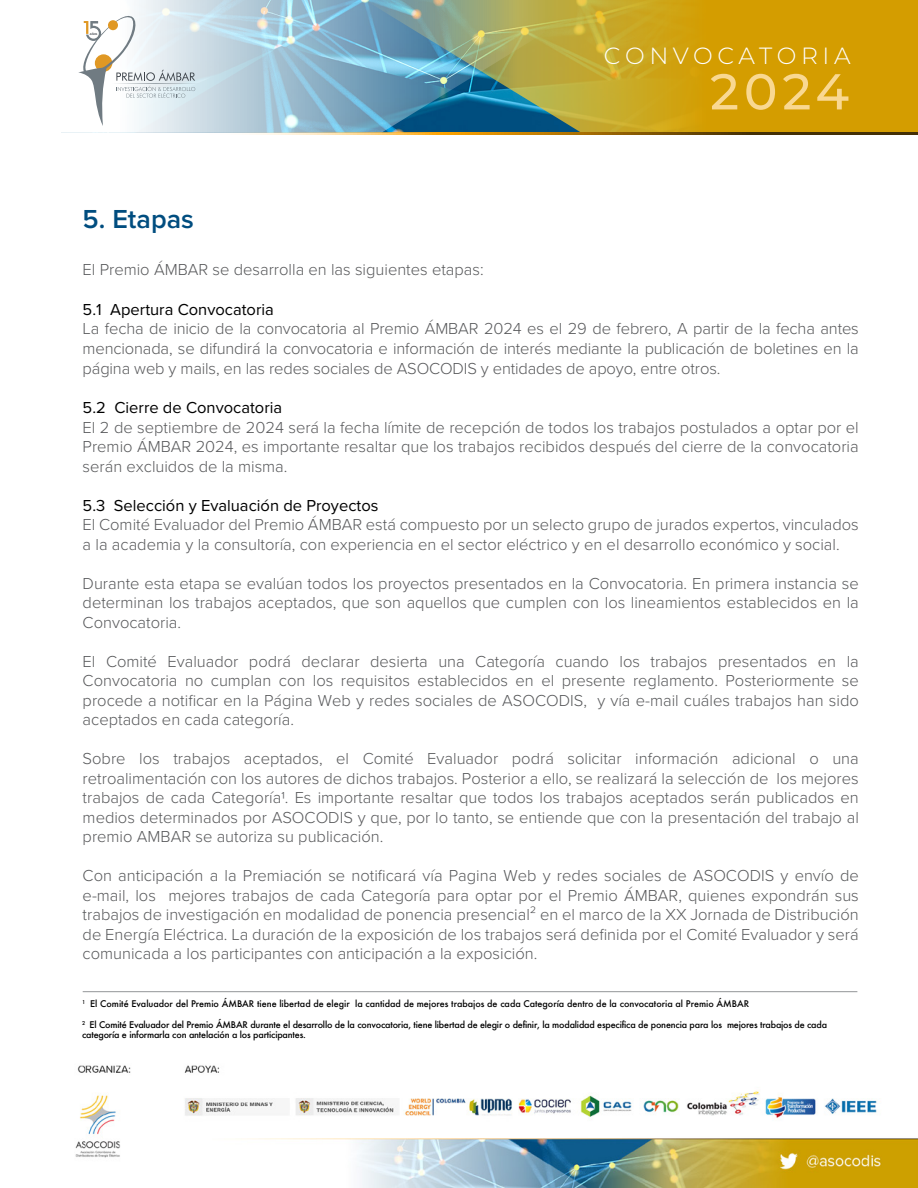
<style>
.page{position:relative;width:918px;height:1188px;background:#fff}
.page>*{position:absolute;margin:0;border:0;box-sizing:border-box;transform-origin:0 0}
.t1{font:500 50.4px "Montserrat";color:#f9d891}
.t2{font:600 27px "Proxima Nova";color:#004d7f}
.t3{font:300 23.4px "Montserrat";letter-spacing:.19em;color:#fff}
.t4{font:300 16.5px/19.5px "Proxima Nova";color:#58595b;text-align:justify}
.t5{font:16.5px "Proxima Nova";color:#000}
.t6{font:500 9px/10.5px "Futura";letter-spacing:-.02em;color:#000}
.t7{font:500 9px "Futura";color:#000}
.t8{font:800 2.7px "Lato";color:#3e444b}
</style>
<div class="page">
<img style="left:75px;top:1065px;width:843px;height:123px">
<svg style="left:598px;top:0;width:320px;height:133px;background:#d09f0a"></svg>
<img style="left:61px;top:0;width:537px;height:133px">
<svg style="left:252px;top:133px;width:666px;height:2px"></svg>
<svg style="left:78px;top:12px;width:121px;height:114px"></svg>
<hr style="left:83px;top:991px;width:774px;height:1px;background:#939598">
<p class="t8" style="left:90px;top:32px;width:9px">AÑOS</p>
<h3 class="t3" style="left:604px;top:40px;width:248px">CONVOCATORIA</h3>
<h1 class="t1" style="left:710px;top:56px;width:140px">2024</h1>
<h2 class="t2" style="left:83px;top:199px;width:113px">5. Etapas</h2>
<p class="t4" style="left:83px;top:259px;width:403px">El Premio ÁMBAR se desarrolla en las siguientes etapas:</p>
<p class="t5" style="left:83px;top:297px;width:193px">5.1 Apertura Convocatoria</p>
<p class="t4" style="left:83px;top:318px;width:778px">La fecha de inicio de la convocatoria al Premio ÁMBAR 2024 es el 29 de febrero, A partir de la fecha antes mencionada, se difundirá la convocatoria e información de interés mediante la publicación de boletines en la página web y mails, en las redes sociales de ASOCODIS y entidades de apoyo, entre otros.</p>
<p class="t5" style="left:83px;top:396px;width:201px">5.2 Cierre de Convocatoria</p>
<p class="t4" style="left:83px;top:417px;width:778px">El 2 de septiembre de 2024 será la fecha límite de recepción de todos los trabajos postulados a optar por el Premio ÁMBAR 2024, es importante resaltar que los trabajos recibidos después del cierre de la convocatoria serán excluidos de la misma.</p>
<p class="t5" style="left:83px;top:493px;width:297px">5.3 Selección y Evaluación de Proyectos</p>
<p class="t4" style="left:83px;top:514px;width:778px">El Comité Evaluador del Premio ÁMBAR está compuesto por un selecto grupo de jurados expertos, vinculados a la academia y la consultoría, con experiencia en el sector eléctrico y en el desarrollo económico y social.</p>
<p class="t4" style="left:83px;top:573px;width:778px">Durante esta etapa se evalúan todos los proyectos presentados en la Convocatoria. En primera instancia se determinan los trabajos aceptados, que son aquellos que cumplen con los lineamientos establecidos en la Convocatoria.</p>
<p class="t4" style="left:83px;top:651px;width:778px">El Comité Evaluador podrá declarar desierta una Categoría cuando los trabajos presentados en la Convocatoria no cumplan con los requisitos establecidos en el presente reglamento. Posteriormente se procede a notificar en la Página Web y redes sociales de ASOCODIS, y vía e-mail cuáles trabajos han sido aceptados en cada categoría.</p>
<p class="t4" style="left:83px;top:748px;width:778px">Sobre los trabajos aceptados, el Comité Evaluador podrá solicitar información adicional o una retroalimentación con los autores de dichos trabajos. Posterior a ello, se realizará la selección de los mejores trabajos de cada Categoría1. Es importante resaltar que todos los trabajos aceptados serán publicados en medios determinados por ASOCODIS y que, por lo tanto, se entiende que con la presentación del trabajo al premio AMBAR se autoriza su publicación.</p>
<p class="t4" style="left:83px;top:865px;width:778px">Con anticipación a la Premiación se notificará vía Pagina Web y redes sociales de ASOCODIS y envío de e-mail, los mejores trabajos de cada Categoría para optar por el Premio ÁMBAR, quienes expondrán sus trabajos de investigación en modalidad de ponencia presencial² en el marco de la XX Jornada de Distribución de Energía Eléctrica. La duración de la exposición de los trabajos será definida por el Comité Evaluador y será comunicada a los participantes con anticipación a la exposición.</p>
<p class="t7" style="left:82px;top:997px;width:669px"><sup>1</sup> El Comité Evaluador del Premio ÁMBAR tiene libertad de elegir la cantidad de mejores trabajos de cada Categoría dentro de la convocatoria al Premio ÁMBAR</p>
<p class="t6" style="left:82px;top:1019px;width:747px"><sup>2</sup> El Comité Evaluador del Premio ÁMBAR durante el desarrollo de la convocatoria, tiene libertad de elegir o definir, la modalidad especifica de ponencia para los mejores trabajos de cada categoría e informarla con antelación a los participantes.</p>
</div>
